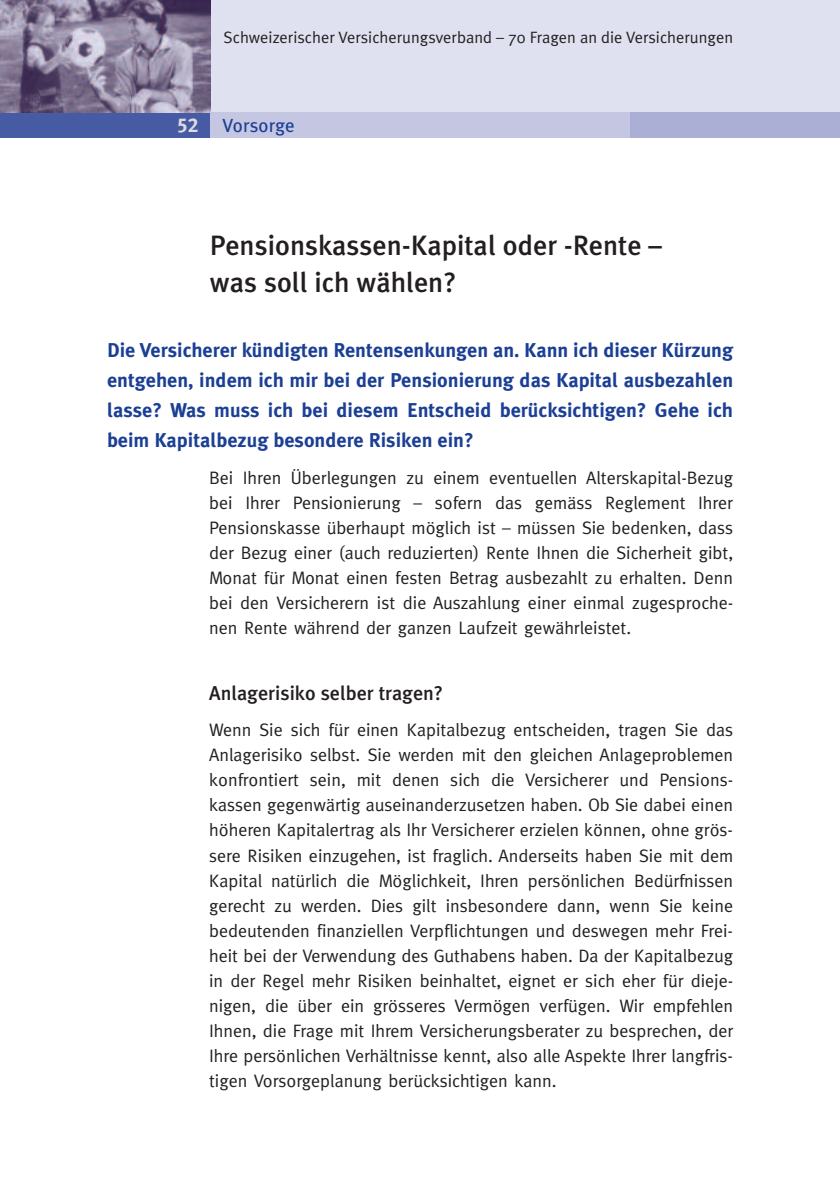
<style>
.page{position:relative;width:840px;height:1191px;background:#fff}
.page>*{position:absolute;margin:0;border:0;box-sizing:border-box;transform-origin:0 0}
.t1{font:500 28px/36.4px "Meta Plus";color:#231f20}
.t2{font:700 20px/30px "Meta Plus";color:#1b3f94;text-align:justify}
.t3{font:500 20px "Meta Plus";color:#231f20}
.t4{font:19px "Meta Plus";letter-spacing:.005em;color:#1b3f94}
.t5{font:18px/25px "Meta";color:#231f20;text-align:justify}
.t6{font:16.4px "Meta Plus Normal";color:#231f20}
.s1{font-family:"Meta Plus Bold Caps";font-size:20px;color:#dcdddf}
</style>
<div class="page">
<div style="left:210px;top:0;width:629px;height:112px;background:#dfe1f0"></div>
<div style="left:210px;top:112px;width:419px;height:25px;background:#c5c6e1"></div>
<div style="left:629px;top:112px;width:210px;height:25px;background:#acafd5"></div>
<div style="left:0;top:112px;width:210px;height:25px;background:#475aa4"></div>
<img style="left:0;top:0;width:210px;height:112px">
<p class="t6" style="left:223px;top:28px;width:510px">Schweizerischer Versicherungsverband – 70 Fragen an die Versicherungen</p>
<p class="t4" style="left:177px;top:114px;width:119px"><span class="s1">52</span> Vorsorge</p>
<h1 class="t1" style="left:210px;top:227px;width:453px">Pensionskassen-Kapital oder -Rente – was soll ich wählen?</h1>
<p class="t2" style="left:107px;top:335px;width:627px">Die Versicherer kündigten Rentensenkungen an. Kann ich dieser Kürzung entgehen, indem ich mir bei der Pensionierung das Kapital ausbezahlen lasse? Was muss ich bei diesem Entscheid berücksichtigen? Gehe ich beim Kapitalbezug besondere Risiken ein?</p>
<p class="t5" style="left:209px;top:465px;width:525px">Bei Ihren Überlegungen zu einem eventuellen Alterskapital-Bezug bei Ihrer Pensionierung – sofern das gemäss Reglement Ihrer Pensionskasse überhaupt möglich ist – müssen Sie bedenken, dass der Bezug einer (auch reduzierten) Rente Ihnen die Sicherheit gibt, Monat für Monat einen festen Betrag ausbezahlt zu erhalten. Denn bei den Versicherern ist die Auszahlung einer einmal zugesproche&shy;nen Rente während der ganzen Laufzeit gewährleistet.</p>
<p class="t3" style="left:209px;top:681px;width:235px">Anlagerisiko selber tragen?</p>
<p class="t5" style="left:209px;top:717px;width:525px">Wenn Sie sich für einen Kapitalbezug entscheiden, tragen Sie das Anlagerisiko selbst. Sie werden mit den gleichen Anlageproblemen konfrontiert sein, mit denen sich die Versicherer und Pensions&shy;kassen gegenwärtig auseinanderzusetzen haben. Ob Sie dabei einen höheren Kapitalertrag als Ihr Versicherer erzielen können, ohne grös&shy;sere Risiken einzugehen, ist fraglich. Anderseits haben Sie mit dem Kapital natürlich die Möglichkeit, Ihren persönlichen Bedürfnissen gerecht zu werden. Dies gilt insbesondere dann, wenn Sie keine bedeutenden finanziellen Verpflichtungen und deswegen mehr Frei&shy;heit bei der Verwendung des Guthabens haben. Da der Kapitalbezug in der Regel mehr Risiken beinhaltet, eignet er sich eher für dieje&shy;nigen, die über ein grösseres Vermögen verfügen. Wir empfehlen Ihnen, die Frage mit Ihrem Versicherungsberater zu besprechen, der Ihre persönlichen Verhältnisse kennt, also alle Aspekte Ihrer langfris&shy;tigen Vorsorgeplanung berücksichtigen kann.</p>
</div>
